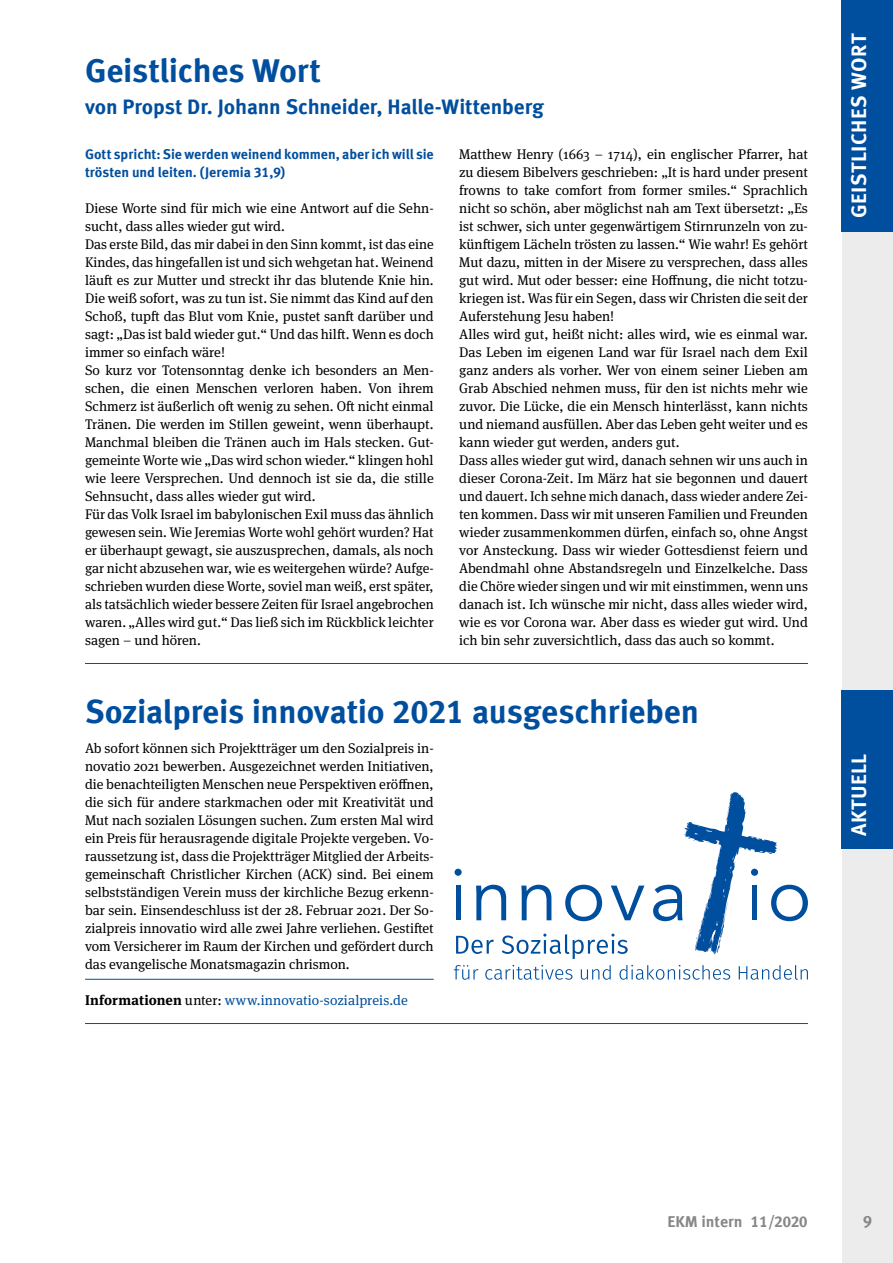
<style>
.page{position:relative;width:893px;height:1263px;background:#fff}
.page>*{position:absolute;margin:0;border:0;box-sizing:border-box;transform-origin:0 0}
.H1_22pt{font:700 33px "Meta Offc";letter-spacing:-.01em;color:#004e9e}
.H2_14pt{font:700 21px "Meta Offc";letter-spacing:-.005em;color:#004e9e}
.t1{font:700 21px "Meta Offc";letter-spacing:.025em;color:#fff}
.t2{font:700 16.5px "Meta Offc";color:#878786}
.t3{font:700 15.75px "Meta Offc";color:#878786}
.Fließtext{font:13.95px/18px "Meta Serif OT";color:#000;text-align:justify}
.Teaser{font:700 13.95px/18px "Meta Offc";letter-spacing:-.005em;color:#004e9e}
.Kontakt{font:13.95px "Meta Serif OT";letter-spacing:.005em;color:#004e9e}
.s1{font-weight:700;color:#000}
.s2{color:#000}
</style>
<div class="page">
<div style="left:842px;top:0;width:51px;height:1263px;background:#ececed"></div>
<hr style="left:85px;top:663px;width:723px;height:1px;background:#004e9e">
<hr style="left:85px;top:979px;width:349px;height:1px;background:#004e9e">
<hr style="left:85px;top:1023px;width:723px;height:1px;background:#004e9e">
<div style="left:842px;top:0;width:51px;height:231px;background:#004e9e"></div>
<div style="left:842px;top:690px;width:51px;height:159px;background:#004e9e"></div>
<div style="left:455px;top:869px;width:7px;height:7px;background:#004e9e;border-radius:50%"></div>
<svg style="left:476px;top:885px;width:30px;height:35px"></svg>
<svg style="left:521px;top:885px;width:30px;height:35px"></svg>
<svg style="left:565px;top:885px;width:37px;height:36px"></svg>
<svg style="left:653px;top:792px;width:155px;height:162px"></svg>
<div style="left:456px;top:885px;width:5px;height:35px;background:#004e9e"></div>
<svg style="left:611px;top:885px;width:33px;height:35px"></svg>
<div style="left:752px;top:885px;width:5px;height:35px;background:#004e9e"></div>
<svg style="left:456px;top:936px;width:38px;height:18px"></svg>
<svg style="left:502px;top:933px;width:126px;height:26px"></svg>
<svg style="left:454px;top:965px;width:24px;height:15px"></svg>
<svg style="left:485px;top:965px;width:87px;height:15px"></svg>
<svg style="left:581px;top:965px;width:30px;height:15px"></svg>
<svg style="left:619px;top:965px;width:111px;height:15px"></svg>
<svg style="left:739px;top:965px;width:69px;height:15px"></svg>
<p class="H1_22pt" style="left:85px;top:51px;width:238px">Geistliches Wort</p>
<p class="H2_14pt" style="left:85px;top:94px;width:460px">von Propst Dr. Johann Schneider, Halle-Wittenberg</p>
<p class="Teaser" style="left:85px;top:146px;width:350px">Gott spricht: Sie werden weinend kommen, aber ich will sie trösten und leiten. (Jeremia 31,9)</p>
<p class="Fließtext" style="left:85px;top:199px;width:350px">Diese Worte sind für mich wie eine Antwort auf die Sehn&shy;sucht, dass alles wieder gut wird.</p>
<p class="Fließtext" style="left:85px;top:235px;width:350px">Das erste Bild, das mir dabei in den Sinn kommt, ist das eine Kindes, das hingefallen ist und sich wehgetan hat. Weinend läuft es zur Mutter und streckt ihr das blutende Knie hin.<br>Die weiß sofort, was zu tun ist. Sie nimmt das Kind auf den Schoß, tupft das Blut vom Knie, pustet sanft darüber und sagt: „Das ist bald wieder gut.“ Und das hilft. Wenn es doch immer so einfach wäre!</p>
<p class="Fließtext" style="left:85px;top:361px;width:350px">So kurz vor Totensonntag denke ich besonders an Men&shy;schen, die einen Menschen verloren haben. Von ihrem Schmerz ist äußerlich oft wenig zu sehen. Oft nicht einmal Tränen. Die werden im Stillen geweint, wenn überhaupt.<br>Manchmal bleiben die Tränen auch im Hals stecken. Gut&shy;gemeinte Worte wie „Das wird schon wieder.“ klingen hohl wie leere Versprechen. Und dennoch ist sie da, die stille Sehnsucht, dass alles wieder gut wird.</p>
<p class="Fließtext" style="left:85px;top:505px;width:350px">Für das Volk Israel im babylonischen Exil muss das ähnlich gewesen sein. Wie Jeremias Worte wohl gehört wurden? Hat er überhaupt gewagt, sie auszusprechen, damals, als noch gar nicht abzusehen war, wie es weitergehen würde? Aufge&shy;schrieben wurden diese Worte, soviel man weiß, erst später, als tatsächlich wieder bessere Zeiten für Israel angebrochen waren. „Alles wird gut.“ Das ließ sich im Rückblick leichter sagen – und hören.</p>
<p class="Fließtext" style="left:459px;top:145px;width:350px">Matthew Henry (1663 – 1714), ein englischer Pfarrer, hat zu diesem Bibelvers geschrieben: „It is hard under present frowns to take comfort from former smiles.“ Sprachlich nicht so schön, aber möglichst nah am Text übersetzt: „Es ist schwer, sich unter gegenwärtigem Stirnrunzeln von zu&shy;künftigem Lächeln trösten zu lassen.“ Wie wahr! Es gehört Mut dazu, mitten in der Misere zu versprechen, dass alles gut wird. Mut oder besser: eine Hoffnung, die nicht totzu&shy;kriegen ist. Was für ein Segen, dass wir Christen die seit der Auferstehung Jesu haben!</p>
<p class="Fließtext" style="left:459px;top:325px;width:350px">Alles wird gut, heißt nicht: alles wird, wie es einmal war.<br>Das Leben im eigenen Land war für Israel nach dem Exil ganz anders als vorher. Wer von einem seiner Lieben am Grab Abschied nehmen muss, für den ist nichts mehr wie zuvor. Die Lücke, die ein Mensch hinterlässt, kann nichts und niemand ausfüllen. Aber das Leben geht weiter und es kann wieder gut werden, anders gut.</p>
<p class="Fließtext" style="left:459px;top:451px;width:350px">Dass alles wieder gut wird, danach sehnen wir uns auch in dieser Corona-Zeit. Im März hat sie begonnen und dauert und dauert. Ich sehne mich danach, dass wieder andere Zei&shy;ten kommen. Dass wir mit unseren Familien und Freunden wieder zusammenkommen dürfen, einfach so, ohne Angst vor Ansteckung. Dass wir wieder Gottesdienst feiern und Abendmahl ohne Abstandsregeln und Einzelkelche. Dass die Chöre wieder singen und wir mit einstimmen, wenn uns danach ist. Ich wünsche mir nicht, dass alles wieder wird, wie es vor Corona war. Aber dass es wieder gut wird. Und ich bin sehr zuversichtlich, dass das auch so kommt.</p>
<p class="H1_22pt" style="left:85px;top:692px;width:616px">Sozialpreis innovatio 2021 ausgeschrieben</p>
<p class="Fließtext" style="left:85px;top:739px;width:350px">Ab sofort können sich Projektträger um den Sozialpreis in&shy;novatio 2021 bewerben. Ausgezeichnet werden Initiativen, die benachteiligten Menschen neue Perspektiven eröffnen, die sich für andere starkmachen oder mit Kreativität und Mut nach sozialen Lösungen suchen. Zum ersten Mal wird ein Preis für herausragende digitale Projekte vergeben. Vo&shy;raussetzung ist, dass die Projektträger Mitglied der Arbeits&shy;gemeinschaft Christlicher Kirchen (ACK) sind. Bei einem selbstständigen Verein muss der kirchliche Bezug erkenn&shy;bar sein. Einsendeschluss ist der 28. Februar 2021. Der So&shy;zialpreis innovatio wird alle zwei Jahre verliehen. Gestiftet vom Versicherer im Raum der Kirchen und gefördert durch das evangelische Monatsmagazin chrismon.</p>
<p class="Kontakt" style="left:85px;top:991px;width:324px"><span class="s1">Informationen</span> <span class="s2">unter:</span> www.innovatio-sozialpreis.de</p>
<p class="t1" style="left:846px;top:218px;width:186px;rotate:-90deg">GEISTLICHES WORT</p>
<p class="t1" style="left:846px;top:836px;width:84px;rotate:-90deg">AKTUELL</p>
<p class="t3" style="left:667px;top:1212px;width:142px">EKM intern 11/2020</p>
<p class="t2" style="left:863px;top:1211px;width:11px">9</p>
</div>
